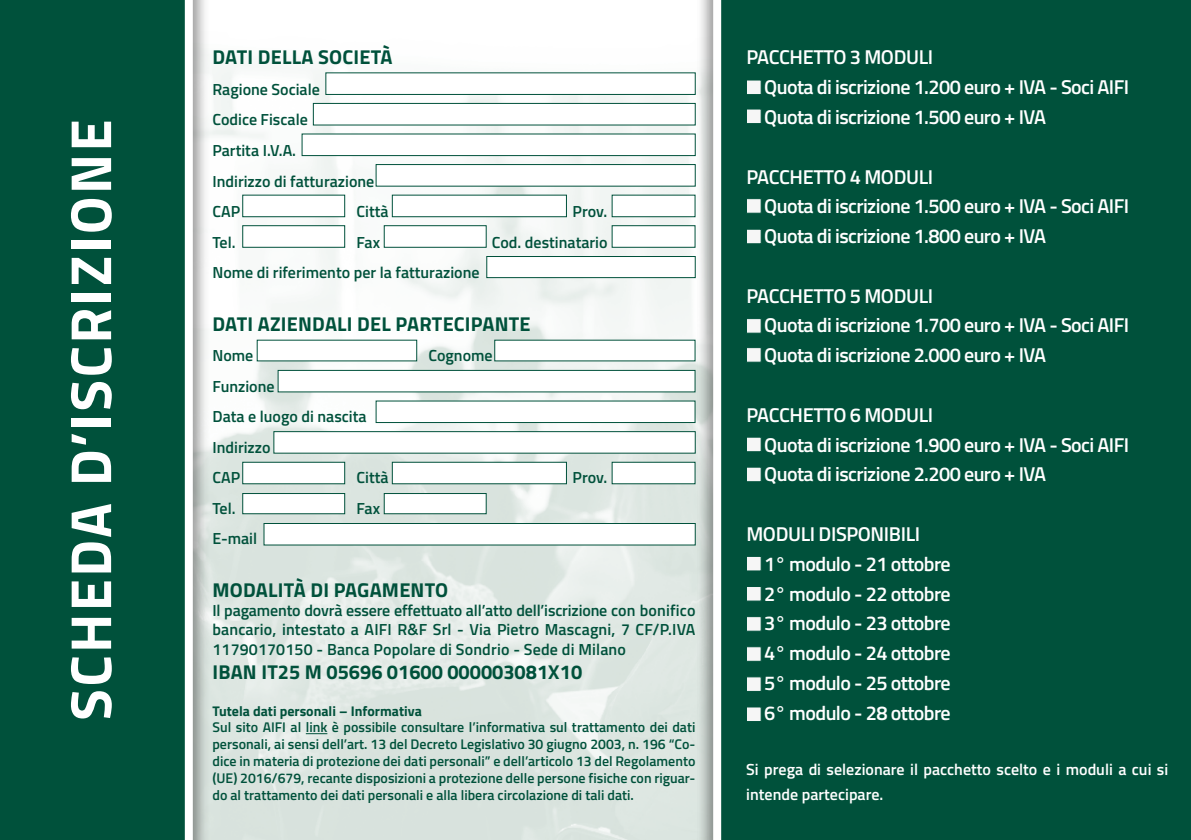
<style>
.page{position:relative;width:1191px;height:840px;background:#fff}
.page>*{position:absolute;margin:0;border:0;box-sizing:border-box;transform-origin:0 0}
.t1{font:700 58px "Titillium Web";letter-spacing:.04em;color:#fff}
.t2{font:600 20px/29.8px "Titillium Web";letter-spacing:-.03em;color:#fff}
.t3{font:700 20px "Titillium Web";letter-spacing:.01em;color:#00513b}
.t4{font:600 16px/30.6px "Titillium Web";color:#00513b}
.t5{font:600 16px/25px "Titillium Web";color:#fff}
.t6{font:600 14px/16.8px "Titillium Web";color:#00513b;text-align:justify}
.t7{font:700 14px "Titillium Web";color:#00513b}
</style>
<div class="page">
<svg style="left:211px;top:60px;width:484px;height:779px"></svg>
<svg style="left:306px;top:733px;width:21px;height:1px"></svg>
<div style="left:695px;top:0;width:496px;height:839px;background:#000;opacity:.4"></div>
<div style="left:713px;top:0;width:478px;height:839px;background:#00513b"></div>
<div style="left:0;top:0;width:211px;height:839px;background:#000;opacity:.4"></div>
<div style="left:0;top:0;width:193px;height:839px;background:#00513b"></div>
<div style="left:326px;top:73px;width:369px;height:22px;background:#fff;border:1px solid #00513b"></div>
<div style="left:264px;top:523px;width:431px;height:22px;background:#fff;border:1px solid #00513b"></div>
<div style="left:486px;top:256px;width:209px;height:22px;background:#fff;border:1px solid #00513b"></div>
<div style="left:278px;top:370px;width:417px;height:22px;background:#fff;border:1px solid #00513b"></div>
<div style="left:257px;top:340px;width:160px;height:21px;background:#fff"></div>
<div style="left:494px;top:340px;width:201px;height:21px;background:#fff"></div>
<div style="left:376px;top:400px;width:319px;height:22px;background:#fff"></div>
<div style="left:274px;top:431px;width:421px;height:22px;background:#fff;border:1px solid #00513b"></div>
<div style="left:242px;top:225px;width:103px;height:22px;background:#fff;border:1px solid #00513b"></div>
<div style="left:384px;top:225px;width:102px;height:22px;background:#fff;border:1px solid #00513b"></div>
<div style="left:242px;top:493px;width:103px;height:20px;background:#fff;border:1px solid #00513b"></div>
<div style="left:384px;top:493px;width:102px;height:20px;background:#fff;border:1px solid #00513b"></div>
<div style="left:242px;top:195px;width:103px;height:22px;background:#fff;border:1px solid #00513b"></div>
<div style="left:612px;top:195px;width:83px;height:22px;background:#fff;border:1px solid #00513b"></div>
<div style="left:392px;top:195px;width:174px;height:22px;background:#fff;border:1px solid #00513b"></div>
<div style="left:242px;top:462px;width:103px;height:21px;background:#fff;border:1px solid #00513b"></div>
<div style="left:612px;top:462px;width:83px;height:21px;background:#fff;border:1px solid #00513b"></div>
<div style="left:392px;top:462px;width:174px;height:21px;background:#fff;border:1px solid #00513b"></div>
<div style="left:376px;top:164px;width:319px;height:22px;background:#fff;border:1px solid #00513b"></div>
<div style="left:313px;top:103px;width:382px;height:22px;background:#fff;border:1px solid #00513b"></div>
<div style="left:302px;top:134px;width:393px;height:22px;background:#fff;border:1px solid #00513b"></div>
<div style="left:746px;top:80px;width:15px;height:15px;background:#f6f6f6;border:1px solid #00513b"></div>
<div style="left:746px;top:198px;width:15px;height:15px;background:#f6f6f6;border:1px solid #00513b"></div>
<div style="left:746px;top:318px;width:15px;height:15px;background:#f6f6f6;border:1px solid #00513b"></div>
<div style="left:746px;top:436px;width:15px;height:15px;background:#f6f6f6;border:1px solid #00513b"></div>
<div style="left:746px;top:109px;width:15px;height:15px;background:#f6f6f6;border:1px solid #00513b"></div>
<div style="left:746px;top:229px;width:15px;height:15px;background:#f6f6f6;border:1px solid #00513b"></div>
<div style="left:746px;top:347px;width:15px;height:15px;background:#f6f6f6;border:1px solid #00513b"></div>
<div style="left:746px;top:466px;width:15px;height:15px;background:#f6f6f6;border:1px solid #00513b"></div>
<div style="left:746px;top:556px;width:15px;height:15px;background:#f6f6f6;border:1px solid #00513b"></div>
<div style="left:746px;top:586px;width:15px;height:15px;background:#f6f6f6;border:1px solid #00513b"></div>
<div style="left:746px;top:616px;width:15px;height:15px;background:#f6f6f6;border:1px solid #00513b"></div>
<div style="left:746px;top:646px;width:15px;height:15px;background:#f6f6f6;border:1px solid #00513b"></div>
<div style="left:746px;top:676px;width:15px;height:15px;background:#f6f6f6;border:1px solid #00513b"></div>
<div style="left:746px;top:706px;width:15px;height:15px;background:#f6f6f6;border:1px solid #00513b"></div>
<div style="left:612px;top:225px;width:83px;height:22px;background:#fff;border:1px solid #00513b"></div>
<h1 class="t1" style="left:46px;top:720px;width:602px;rotate:-90deg">SCHEDA D’ISCRIZIONE</h1>
<p class="t3" style="left:212px;top:42px;width:182px">DATI DELLA SOCIETÀ</p>
<p class="t4" style="left:212px;top:73px;width:163px">Ragione Sociale<br>Codice Fiscale<br>Partita I.V.A.<br>Indirizzo di fatturazione<br>CAP</p>
<p class="t4" style="left:356px;top:195px;width:34px">Città</p>
<p class="t4" style="left:572px;top:195px;width:36px">Prov.</p>
<p class="t4" style="left:212px;top:226px;width:25px">Tel.</p>
<p class="t4" style="left:356px;top:226px;width:25px">Fax</p>
<p class="t4" style="left:492px;top:226px;width:117px">Cod. destinatario</p>
<p class="t4" style="left:212px;top:256px;width:269px">Nome di riferimento per la fatturazione</p>
<p class="t3" style="left:212px;top:308px;width:319px">DATI AZIENDALI DEL PARTECIPANTE</p>
<p class="t4" style="left:212px;top:339px;width:42px">Nome</p>
<p class="t4" style="left:428px;top:339px;width:66px">Cognome</p>
<p class="t4" style="left:212px;top:370px;width:156px">Funzione<br>Data e luogo di nascita<br>Indirizzo<br>CAP</p>
<p class="t4" style="left:356px;top:461px;width:34px">Città</p>
<p class="t4" style="left:572px;top:461px;width:36px">Prov.</p>
<p class="t4" style="left:212px;top:492px;width:25px">Tel.</p>
<p class="t4" style="left:356px;top:492px;width:25px">Fax</p>
<p class="t4" style="left:212px;top:522px;width:46px">E-mail</p>
<p class="t3" style="left:212px;top:574px;width:237px">MODALITÀ DI PAGAMENTO</p>
<p class="t4" style="left:212px;top:600px;width:484px;line-height:19.2px;text-align:justify">Il pagamento dovrà essere effettuato all’atto dell’iscrizione con bonifico bancario, intestato a AIFI R&amp;F Srl - Via Pietro Mascagni, 7 CF/P.IVA 11790170150 - Banca Popolare di Sondrio - Sede di Milano</p>
<p class="t3" style="left:212px;top:656px;width:371px">IBAN IT25 M 05696 01600 000003081X10</p>
<p class="t7" style="left:212px;top:699px;width:211px">Tutela dati personali – Informativa</p>
<p class="t6" style="left:212px;top:718px;width:484px">Sul sito AIFI al link è possibile consultare l’informativa sul trattamento dei dati personali, ai sensi dell’art. 13 del Decreto Legislativo 30 giugno 2003, n. 196 “Co&shy;dice in materia di protezione dei dati personali” e dell’articolo 13 del Regolamento (UE) 2016/679, recante disposizioni a protezione delle persone fisiche con riguar&shy;do al trattamento dei dati personali e alla libera circolazione di tali dati.</p>
<p class="t2" style="left:764px;top:41px;width:366px;text-indent:-18px">PACCHETTO 3 MODULI<br>Quota di iscrizione 1.200 euro + IVA - Soci AIFI<br>Quota di iscrizione 1.500 euro + IVA</p>
<p class="t2" style="left:764px;top:160px;width:366px;text-indent:-18px">PACCHETTO 4 MODULI<br>Quota di iscrizione 1.500 euro + IVA - Soci AIFI<br>Quota di iscrizione 1.800 euro + IVA</p>
<p class="t2" style="left:764px;top:279px;width:366px;text-indent:-18px">PACCHETTO 5 MODULI<br>Quota di iscrizione 1.700 euro + IVA - Soci AIFI<br>Quota di iscrizione 2.000 euro + IVA</p>
<p class="t2" style="left:764px;top:398px;width:366px;text-indent:-18px">PACCHETTO 6 MODULI<br>Quota di iscrizione 1.900 euro + IVA - Soci AIFI<br>Quota di iscrizione 2.200 euro + IVA</p>
<p class="t2" style="left:764px;top:518px;width:188px;text-indent:-18px">MODULI DISPONIBILI<br>1° modulo - 21 ottobre<br>2° modulo - 22 ottobre<br>3° modulo - 23 ottobre<br>4° modulo - 24 ottobre<br>5° modulo - 25 ottobre<br>6° modulo - 28 ottobre</p>
<p class="t5" style="left:746px;top:755px;width:423px">Si prega di selezionare il pacchetto scelto e i moduli a cui si intende partecipare.</p>
</div>
